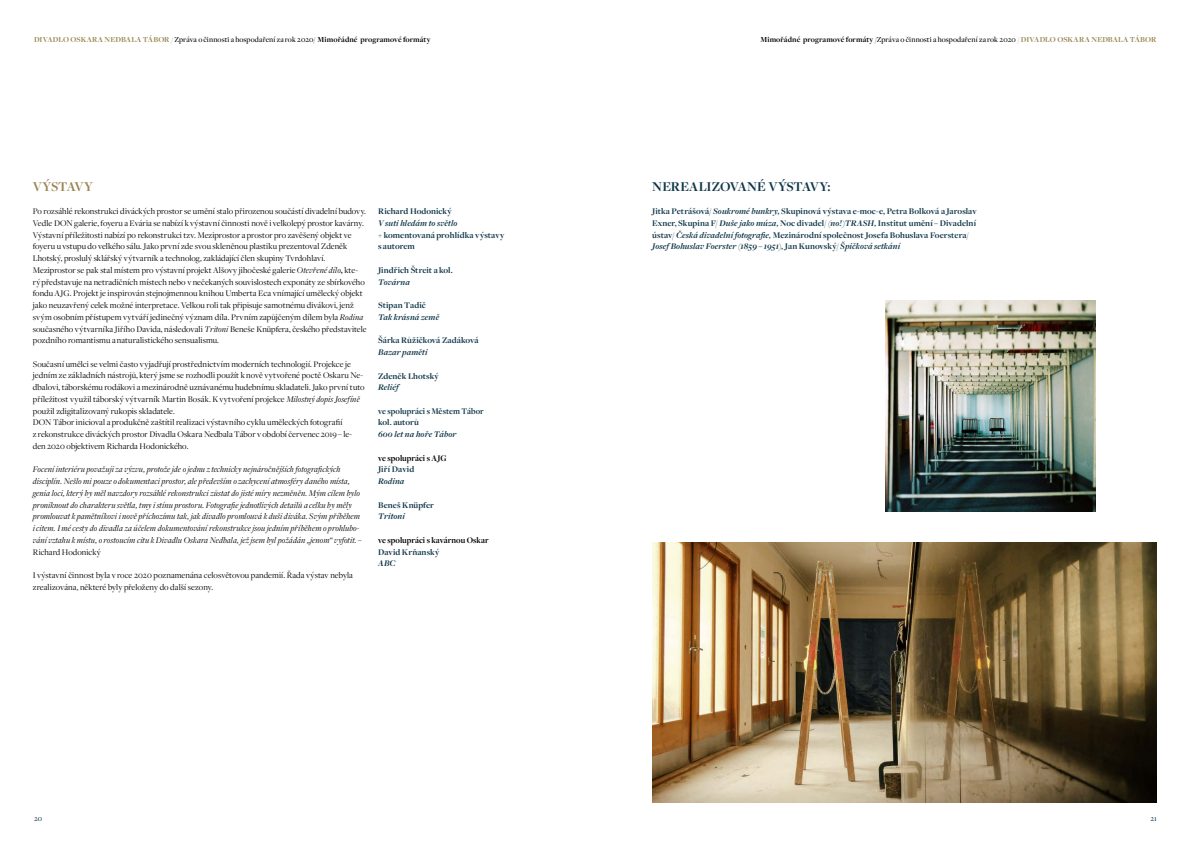
<style>
.page{position:relative;width:1191px;height:842px;background:#fff}
.page>*{position:absolute;margin:0;border:0;box-sizing:border-box;transform-origin:0 0}
.t1{font:700 14px "Freight Disp Pro";color:#0f3648}
.t2{font:700 14px "Freight Disp Pro";letter-spacing:-.025em;color:#9b8653}
.t3{font:9px/11.7px "Freight Disp Pro";letter-spacing:.005em;color:#000}
.t4{font:italic 9px/11.7px "Freight Disp Pro";letter-spacing:.01em;color:#000}
.t5{font:700 9px/11.7px "Freight Disp Pro";letter-spacing:.005em;color:#0f3648}
.t6{font:italic 700 9px "Freight Disp Pro";letter-spacing:.01em;color:#0f3648}
.t7{font:700 9px "Freight Disp Pro";letter-spacing:.005em;color:#000;scale:.95 1}
.t8{font:700 9px/11.7px "Freight Disp Pro";letter-spacing:.005em;color:#0f3648;scale:.95 1}
.t9{font:500 8px "Freight Disp Pro";letter-spacing:.01em;color:#000}
.t10{font:500 8px "Freight Disp Pro";color:#0f3648}
.s1{font-weight:700;color:#9b8653}
.s2{color:#9b8653}
.s3{font-weight:700}
.s4{font-style:italic}
</style>
<div class="page">
<img style="left:652px;top:543px;width:505px;height:259px">
<img style="left:885px;top:301px;width:210px;height:210px">
<p class="t9" style="left:34px;top:34px;width:398px"><span class="s1">DIVADLO OSKARA NEDBALA TÁBOR</span> <span class="s2">/</span> Zpráva o činnosti a hospodaření za rok 2020/ <span class="s3">Mimořádné programové formáty</span></p>
<p class="t9" style="left:760px;top:34px;width:397px"><span class="s3">Mimořádné programové formáty</span> /Zpráva o činnosti a hospodaření za rok 2020 <span class="s2">/</span> <span class="s1">DIVADLO OSKARA NEDBALA TÁBOR</span></p>
<h1 class="t2" style="left:33px;top:177px;width:62px">VÝSTAVY</h1>
<p class="t3" style="left:33px;top:205px;width:335px">Po rozsáhlé rekonstrukci diváckých prostor se umění stalo přirozenou součástí divadelní budovy.<br>Vedle DON galerie, foyeru a Evária se nabízí k výstavní činnosti nově i velkolepý prostor kavárny.<br>Výstavní příležitosti nabízí po rekonstrukci tzv. Meziprostor a prostor pro zavěšený objekt ve foyeru u vstupu do velkého sálu. Jako první zde svou skleněnou plastiku prezentoval Zdeněk Lhotský, proslulý sklářský výtvarník a technolog, zakládající člen skupiny Tvrdohlaví.<br>Meziprostor se pak stal místem pro výstavní projekt Alšovy jihočeské galerie <span class="s4">Otevřené dílo</span><span class="s3">,</span> kte&shy;rý představuje na netradičních místech nebo v nečekaných souvislostech exponáty ze sbírkového fondu AJG. Projekt je inspirován stejnojmennou knihou Umberta Eca vnímající umělecký objekt jako neuzavřený celek možné interpretace. Velkou roli tak připisuje samotnému divákovi, jenž svým osobním přístupem vytváří jedinečný význam díla. Prvním zapůjčeným dílem byla <span class="s4">Rodina </span>současného výtvarníka Jiřího Davida, následovali <span class="s4">Tritoni</span> Beneše Knüpfera, českého představitele pozdního romantismu a naturalistického sensualismu.</p>
<p class="t3" style="left:33px;top:358px;width:333px">Současní umělci se velmi často vyjadřují prostřednictvím moderních technologií. Projekce je jedním ze základních nástrojů, který jsme se rozhodli použít k nově vytvořené poctě Oskaru Ne&shy;dbalovi, táborskému rodákovi a mezinárodně uznávanému hudebnímu skladateli. Jako první tuto příležitost využil táborský výtvarník Martin Bosák. K vytvoření projekce <span class="s4">Milostný dopis Josefíně </span>použil zdigitalizovaný rukopis skladatele.<br>DON Tábor inicioval a produkčně zaštítil realizaci výstavního cyklu uměleckých fotografií<br>z rekonstrukce diváckých prostor Divadla Oskara Nedbala Tábor v období červenec 2019 – le&shy;den 2020 objektivem Richarda Hodonického.</p>
<p class="t4" style="left:33px;top:463px;width:330px">Focení interiéru považuji za výzvu, protože jde o jednu z technicky nejnáročnějších fotografických disciplín. Nešlo mi pouze o dokumentaci prostor, ale především o zachycení atmosféry daného místa, genia loci, který by měl navzdory rozsáhlé rekonstrukci zůstat do jisté míry nezměněn. Mým cílem bylo proniknout do charakteru světla, tmy i stínu prostoru. Fotografie jednotlivých detailů a celku by měly promlouvat k pamětníkovi i nově příchozímu tak, jak divadlo promlouvá k duši diváka. Svým příběhem i citem. I mé cesty do divadla za účelem dokumentování rekonstrukce jsou jedním příběhem o prohlubo&shy;vání vztahu k místu, o rostoucím citu k Divadlu Oskara Nedbala, jež jsem byl požádán „jenom“ vyfotit. –</p>
<p class="t3" style="left:33px;top:545px;width:69px">Richard Hodonický</p>
<p class="t3" style="left:33px;top:569px;width:321px">I výstavní činnost byla v roce 2020 poznamenána celosvětovou pandemií. Řada výstav nebyla zrealizována, některé byly přeloženy do další sezony.</p>
<p class="t5" style="left:378px;top:205px;width:75px">Richard Hodonický</p>
<p class="t6" style="left:378px;top:217px;width:81px">V suti hledám to světlo</p>
<p class="t5" style="left:378px;top:229px;width:128px">+ komentovaná prohlídka výstavy s autorem</p>
<p class="t5" style="left:378px;top:264px;width:76px">Jindřich Štreit a kol.</p>
<p class="t6" style="left:378px;top:276px;width:33px">Továrna</p>
<p class="t5" style="left:378px;top:299px;width:49px">Stipan Tadič</p>
<p class="t6" style="left:378px;top:311px;width:63px">Tak krásná země</p>
<p class="t5" style="left:378px;top:334px;width:102px">Šárka Růžičková Zadáková</p>
<p class="t6" style="left:378px;top:346px;width:51px">Bazar paměti</p>
<p class="t5" style="left:378px;top:370px;width:62px">Zdeněk Lhotský</p>
<p class="t6" style="left:378px;top:381px;width:22px">Reliéf</p>
<p class="t8" style="left:378px;top:405px;width:113px">ve spolupráci s Městem Tábor kol. autorů</p>
<p class="t6" style="left:378px;top:428px;width:80px">600 let na hoře Tábor</p>
<p class="t7" style="left:378px;top:452px;width:74px">ve spolupráci s AJG</p>
<p class="t5" style="left:378px;top:463px;width:38px">Jiří David</p>
<p class="t6" style="left:378px;top:475px;width:28px">Rodina</p>
<p class="t5" style="left:378px;top:499px;width:57px">Beneš Knüpfer</p>
<p class="t6" style="left:378px;top:510px;width:28px">Tritoni</p>
<p class="t7" style="left:378px;top:534px;width:118px">ve spolupráci s kavárnou Oskar</p>
<p class="t5" style="left:378px;top:546px;width:63px">David Krňanský</p>
<p class="t6" style="left:378px;top:557px;width:19px">ABC</p>
<h1 class="t1" style="left:652px;top:177px;width:180px">NEREALIZOVANÉ VÝSTAVY:</h1>
<p class="t5" style="left:652px;top:205px;width:326px">Jitka Petrášová<span class="s4">/ Soukromé bunkry,</span> Skupinová výstava e-moc-e, Petra Bolková a Jaroslav Exner, Skupina F<span class="s4">/ Duše jako múza,</span> Noc divadel<span class="s4">/ (no!)TRASH,</span> Institut umění – Divadelní ústav<span class="s4">/ Česká divadelní fotografie,</span> Mezinárodní společnost Josefa Bohuslava Foerstera<span class="s4">/ Josef Bohuslav Foerster (1859 – 1951),</span> Jan Kunovský<span class="s4">/ Špičková setkání</span></p>
<p class="t10" style="left:34px;top:814px;width:10px">20</p>
<p class="t10" style="left:1150px;top:814px;width:8px">21</p>
</div>
